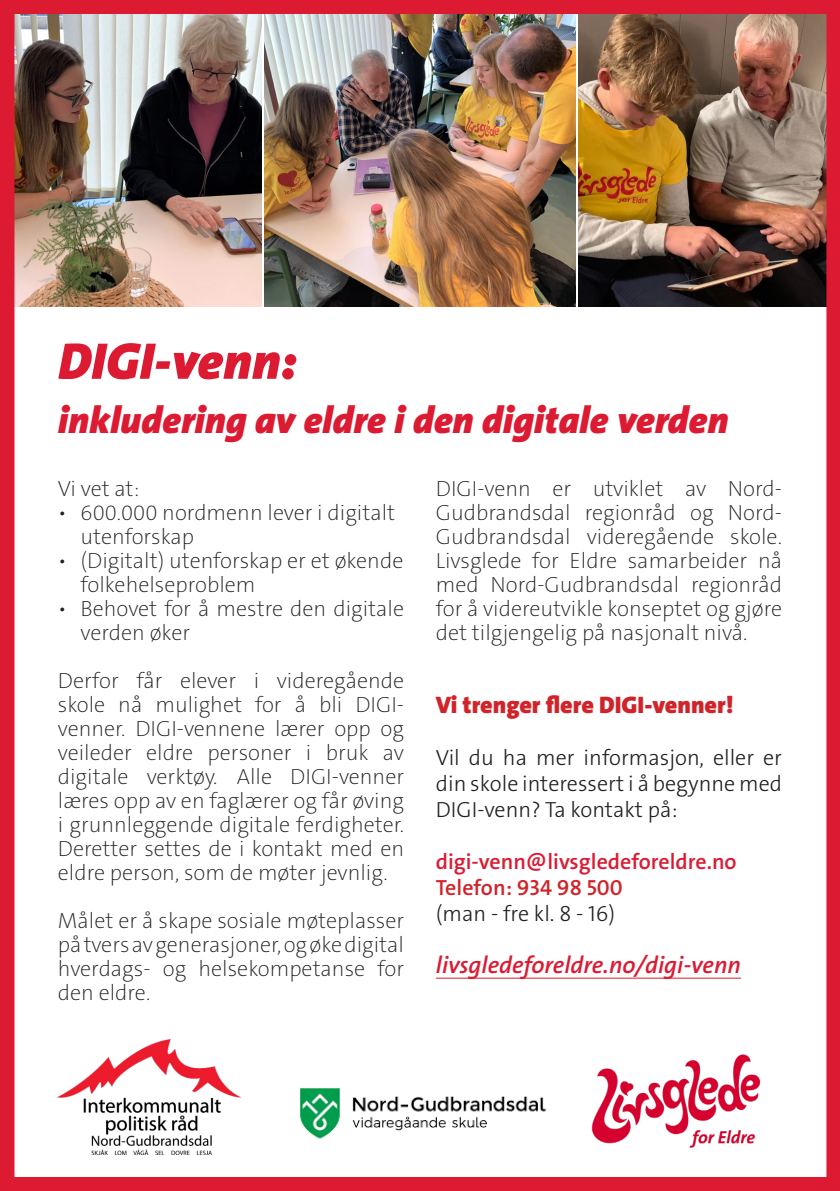
<style>
.page{position:relative;width:840px;height:1191px;background:#fff}
.page>*{position:absolute;margin:0;border:0;box-sizing:border-box;transform-origin:0 0}
.t1{font:52px "The Sans LP9 Black IT";color:#dc1a32}
.t2{font:38px "The Sans LP9 Black IT";color:#dc1a32}
.t3{font:24px "The Sans LP6 Se Bld IT";color:#dc1a32}
.t4{font:900 24px "The Sans LP9";color:#d1232a}
.t5{font:200 22px/24px "The Sans";color:#231f20}
.t6{font:22px/26px "The Sans LP3 Lig";color:#231f20}
.t7{font:22px "The Sans LP6 Se Bld";color:#dc1a32}
.t8{font:22px "The Sans LP6 Se Bld";color:#d1232a}
</style>
<div class="page">
<img style="left:0;top:0;width:839px;height:1191px">
<hr style="left:435px;top:977px;width:305px;height:1px;background:#dc1a32">
<img style="left:588px;top:1052px;width:173px;height:97px">
<img style="left:58px;top:1039px;width:182px;height:115px">
<img style="left:283px;top:1065px;width:274px;height:89px">
<p class="t1" style="left:58px;top:326px;width:240px">DIGI-venn:</p>
<p class="t2" style="left:58px;top:394px;width:671px">inkludering av eldre i den digitale verden</p>
<p class="t5" style="left:58px;top:476px;width:83px">Vi vet at:</p>
<p class="t5" style="left:81px;top:500px;width:316px;text-indent:-23px">• 600.000 nordmenn lever i digitalt utenforskap</p>
<p class="t5" style="left:81px;top:548px;width:324px;text-indent:-23px">• (Digitalt) utenforskap er et økende folkehelseproblem</p>
<p class="t5" style="left:81px;top:596px;width:325px;text-indent:-23px">• Behovet for å mestre den digitale verden øker</p>
<p class="t5" style="left:58px;top:668px;width:347px;text-align:justify">Derfor får elever i videregående skole nå mulighet for å bli DIGI&shy;venner. DIGI-vennene lærer opp og veileder eldre personer i bruk av digitale verktøy. Alle DIGI-venner læres opp av en faglærer og får øving i grunnleggende digitale ferdigheter.<br>Deretter settes de i kontakt med en eldre person, som de møter jevnlig.</p>
<p class="t5" style="left:58px;top:908px;width:347px;text-align:justify">Målet er å skape sosiale møteplasser på tvers av generasjoner, og øke digital hverdags- og helsekompetanse for den eldre.</p>
<p class="t5" style="left:435px;top:476px;width:347px;text-align:justify">DIGI-venn er utviklet av Nord-Gudbrandsdal regionråd og Nord-Gudbrandsdal videregående skole.<br>Livsglede for Eldre samarbeider nå med Nord-Gudbrandsdal regionråd for å videreutvikle konseptet og gjøre det tilgjengelig på nasjonalt nivå.</p>
<p class="t4" style="left:435px;top:689px;width:299px">Vi trenger flere DIGI-venner!</p>
<p class="t6" style="left:435px;top:744px;width:347px">Vil du ha mer informasjon, eller er din skole interessert i å begynne med</p>
<p class="t6" style="left:435px;top:796px;width:243px">DIGI-venn? Ta kontakt på:</p>
<p class="t7" style="left:435px;top:847px;width:302px">digi-venn@livsgledeforeldre.no</p>
<p class="t8" style="left:435px;top:873px;width:188px">Telefon: 934 98 500</p>
<p class="t6" style="left:435px;top:900px;width:181px">(man - fre kl. 8 - 16)</p>
<p class="t3" style="left:435px;top:949px;width:306px">livsgledeforeldre.no/digi-venn</p>
</div>
